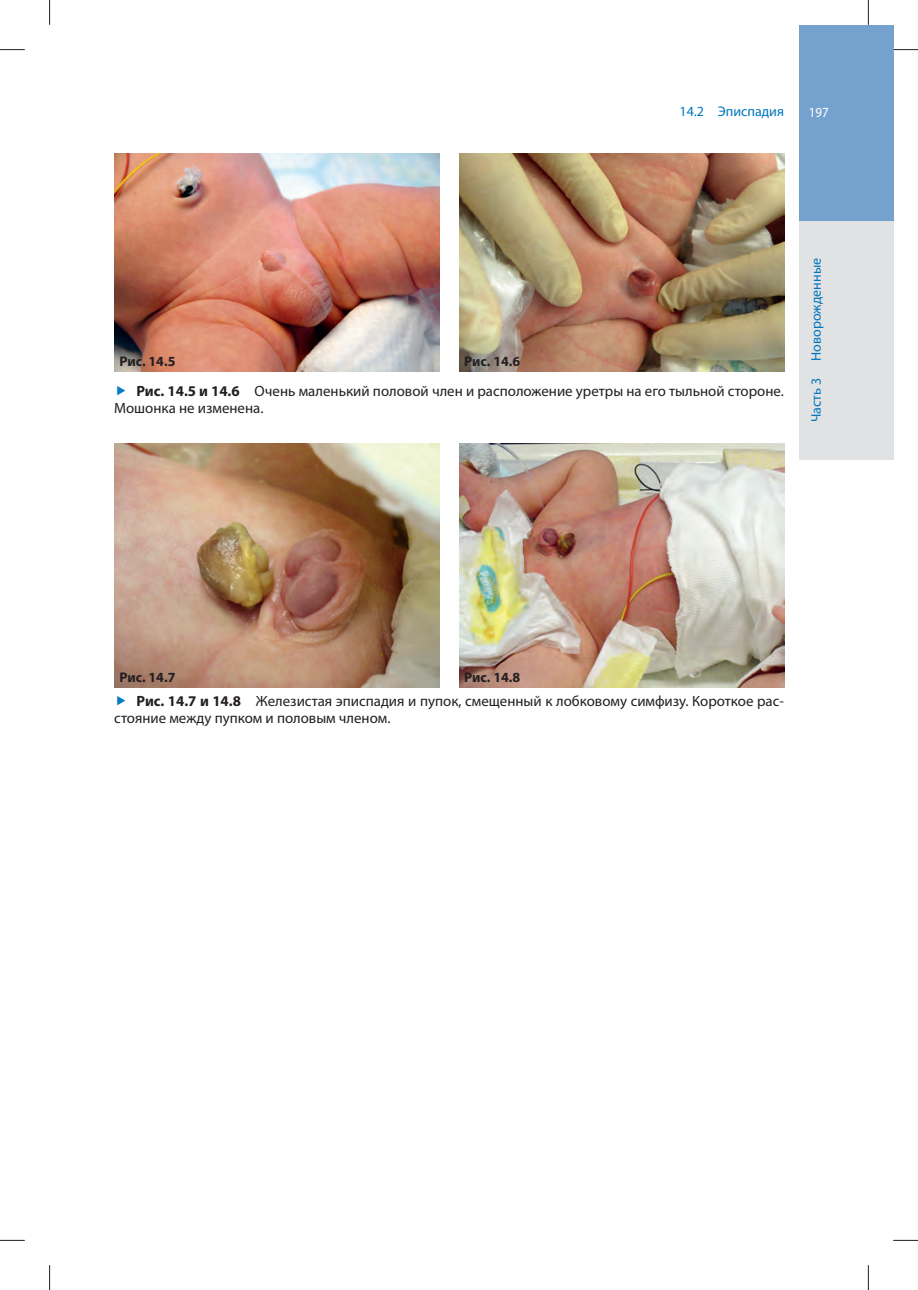
<style>
.page{position:relative;width:918px;height:1290px;background:#fff}
.page>*{position:absolute;margin:0;border:0;box-sizing:border-box;transform-origin:0 0}
.t1{font:14.88px/17.5px "Myriad Pro";color:#231f20}
.t2{font:14px "Myriad Pro";color:#0075be}
.t3{font:700 14px "Myriad Pro";color:#231f20}
.t4{font:semi-condensed 14px "Myriad Pro";color:#fff}
.s1{font-weight:700}
</style>
<div class="page">
<div style="left:799px;top:25px;width:94px;height:196px;background:#75a1cf"></div>
<div style="left:799px;top:221px;width:94px;height:238px;background:#e1e2e4"></div>
<img style="left:114px;top:154px;width:325px;height:217px">
<img style="left:459px;top:154px;width:325px;height:217px">
<img style="left:114px;top:443px;width:325px;height:244px">
<img style="left:459px;top:443px;width:325px;height:244px">
<svg style="left:0;top:49px;width:25px;height:1px"></svg>
<svg style="left:893px;top:49px;width:25px;height:1px"></svg>
<svg style="left:0;top:1240px;width:25px;height:1px"></svg>
<svg style="left:893px;top:1240px;width:25px;height:1px"></svg>
<svg style="left:49px;top:0;width:1px;height:25px"></svg>
<svg style="left:49px;top:1265px;width:1px;height:25px"></svg>
<svg style="left:868px;top:0;width:1px;height:25px"></svg>
<svg style="left:868px;top:1265px;width:1px;height:25px"></svg>
<p class="t2" style="left:679px;top:106px;width:106px">14.2 Эписпадия</p>
<p class="t4" style="left:809px;top:104px;width:21px">197</p>
<p class="t3" style="left:119px;top:353px;width:58px">Рис. 14.5</p>
<p class="t3" style="left:464px;top:353px;width:58px">Рис. 14.6</p>
<p class="t1" style="left:114px;top:383px;width:671px;text-indent:22px"><span class="s1">Рис. 14.5 и 14.6</span> Очень маленький половой член и расположение уретры на его тыльной стороне.<br>Мошонка не изменена.</p>
<p class="t2" style="left:810px;top:422px;width:166px;rotate:-90deg">Часть 3 Новорожденные</p>
<p class="t3" style="left:119px;top:669px;width:58px">Рис. 14.7</p>
<p class="t3" style="left:464px;top:669px;width:58px">Рис. 14.8</p>
<p class="t1" style="left:114px;top:693px;width:671px;text-indent:22px"><span class="s1">Рис. 14.7 и 14.8</span> Железистая эписпадия и пупок, смещенный к лобковому симфизу. Короткое рас&shy;стояние между пупком и половым членом.</p>
</div>
